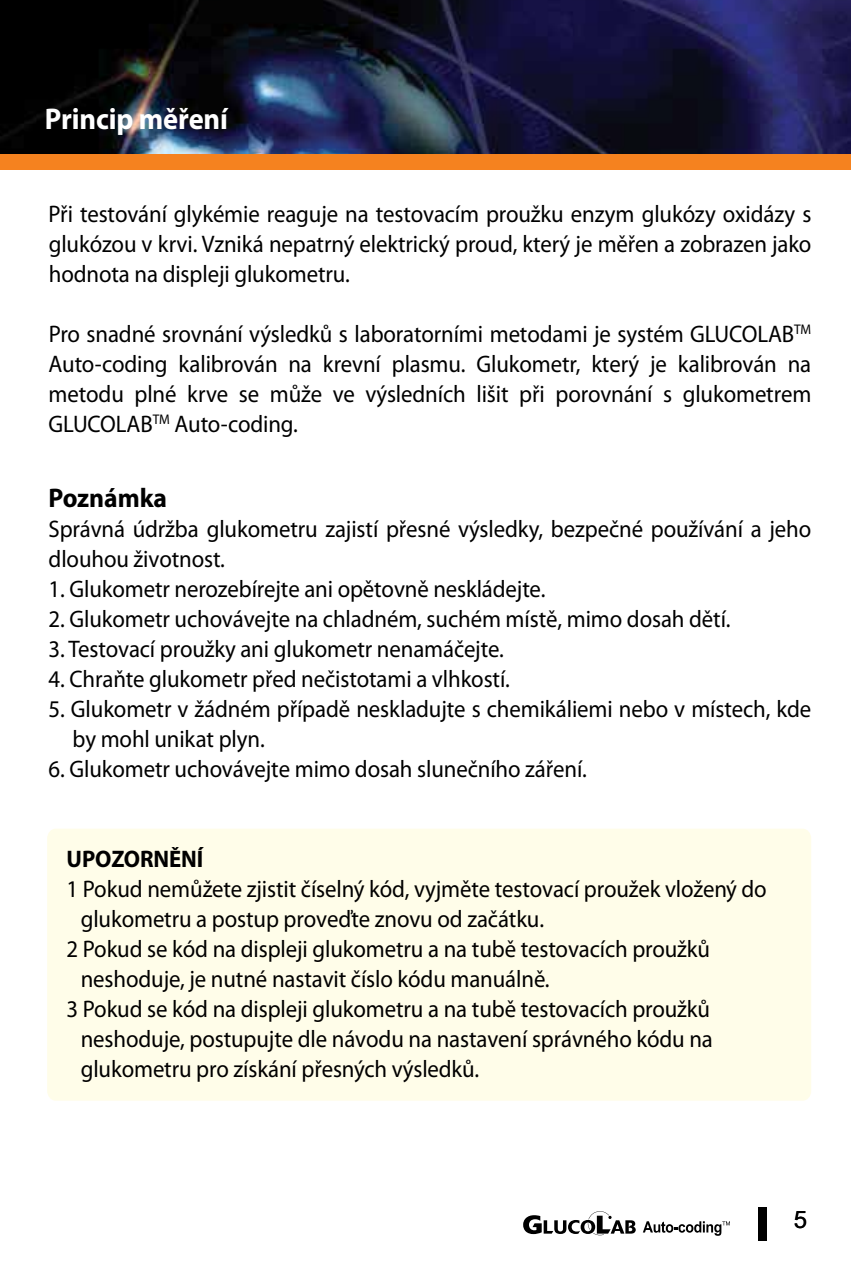
<style>
.page{position:relative;width:851px;height:1276px;background:#fff}
.page>*{position:absolute;margin:0;border:0;box-sizing:border-box;transform-origin:0 0}
.t1{font:700 30px "Myriad Pro";letter-spacing:-.005em;color:#fff;scale:.95 1}
.t2{font:700 27px "Myriad Pro";letter-spacing:-.005em;color:#000;scale:.95 1}
.t3{font:24px/30px "Myriad Pro";letter-spacing:-.005em;color:#000;text-align:justify;scale:.95 1}
.t4{font:700 24px "Myriad Pro";letter-spacing:-.005em;color:#000;scale:.95 1}
.t5{font:24px "Arial";color:#000}
</style>
<div class="page">
<div style="left:47px;top:828px;width:764px;height:272px;background:#fffde9;border-radius:9px"></div>
<img style="left:0;top:0;width:850px;height:155px">
<div style="left:0;top:155px;width:850px;height:15px;background:#f5821f"></div>
<div style="left:758px;top:1207px;width:9px;height:33px;background:#000"></div>
<svg style="left:523px;top:1211px;width:112px;height:24px"></svg>
<svg style="left:642px;top:1221px;width:87px;height:14px"></svg>
<p class="t1" style="left:45px;top:99px;width:194px">Princip měření</p>
<p class="t3" style="left:49px;top:199px;width:804px">Při testování glykémie reaguje na testovacím proužku enzym glukózy oxidázy s glukózou v krvi. Vzniká nepatrný elektrický proud, který je měřen a zobrazen jako hodnota na displeji glukometru.</p>
<p class="t3" style="left:49px;top:319px;width:804px">Pro snadné srovnání výsledků s laboratorními metodami je systém GLUCOLAB<sup>TM </sup>Auto-coding kalibrován na krevní plasmu. Glukometr, který je kalibrován na metodu plné krve se může ve výsledních lišit při porovnání s glukometrem GLUCOLAB<sup>TM</sup> Auto-coding.</p>
<p class="t2" style="left:49px;top:480px;width:126px">Poznámka</p>
<p class="t3" style="left:49px;top:514px;width:804px">Správná údržba glukometru zajistí přesné výsledky, bezpečné používání a jeho dlouhou životnost.</p>
<p class="t3" style="left:49px;top:574px;width:524px">1. Glukometr nerozebírejte ani opětovně neskládejte.</p>
<p class="t3" style="left:49px;top:604px;width:719px">2. Glukometr uchovávejte na chladném, suchém místě, mimo dosah dětí.</p>
<p class="t3" style="left:49px;top:634px;width:480px">3. Testovací proužky ani glukometr nenamáčejte.</p>
<p class="t3" style="left:49px;top:664px;width:487px">4. Chraňte glukometr před nečistotami a vlhkostí.</p>
<p class="t3" style="left:73px;top:694px;width:778px;text-indent:-24px">5. Glukometr v žádném případě neskladujte s chemikáliemi nebo v místech, kde by mohl unikat plyn.</p>
<p class="t3" style="left:49px;top:754px;width:568px">6. Glukometr uchovávejte mimo dosah slunečního záření.</p>
<p class="t4" style="left:67px;top:843px;width:145px">UPOZORNĚNÍ</p>
<p class="t3" style="left:67px;top:874px;width:738px">1 Pokud nemůžete zjistit číselný kód, vyjměte testovací proužek vložený do</p>
<p class="t3" style="left:81px;top:904px;width:489px">glukometru a postup proveďte znovu od začátku.</p>
<p class="t3" style="left:67px;top:934px;width:678px">2 Pokud se kód na displeji glukometru a na tubě testovacích proužků</p>
<p class="t3" style="left:81px;top:964px;width:495px">neshoduje, je nutné nastavit číslo kódu manuálně.</p>
<p class="t3" style="left:67px;top:994px;width:678px">3 Pokud se kód na displeji glukometru a na tubě testovacích proužků</p>
<p class="t3" style="left:81px;top:1024px;width:667px">neshoduje, postupujte dle návodu na nastavení správného kódu na</p>
<p class="t3" style="left:81px;top:1054px;width:421px">glukometru pro získání přesných výsledků.</p>
<p class="t5" style="left:793px;top:1210px;width:15px">5</p>
</div>
